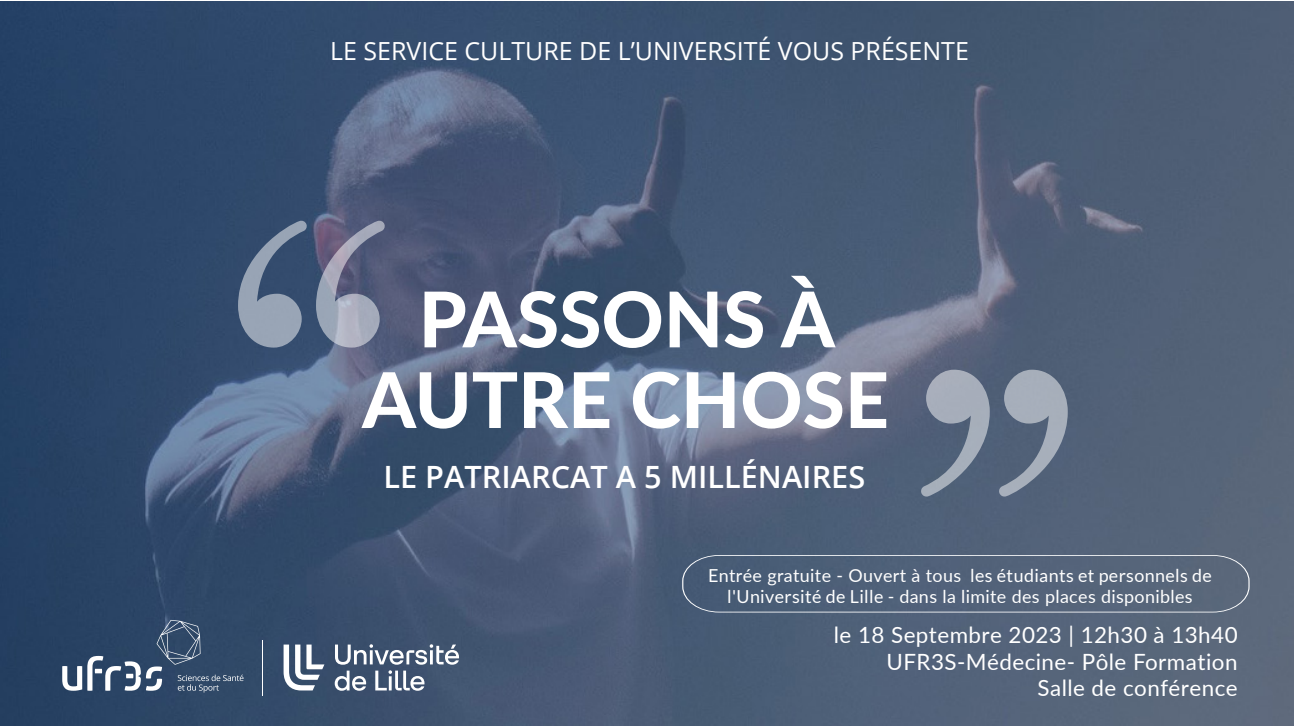
<style>
.page{position:relative;width:1294px;height:726px;background:#fff}
.page>*{position:absolute;margin:0;border:0;box-sizing:border-box;transform-origin:0 0}
.t1{font:800 76.8px/80.6px "Lato";color:#fff;text-align:center}
.t2{font:600 30.7px "Open Sans";color:#fff}
.t3{font:25px "Open Sans";color:#fff}
.t4{font:22.4px/26.9px "Lato";letter-spacing:.02em;color:#fff;text-align:right}
.t5{font:17.9px/21.5px "Lato";letter-spacing:.02em;color:#fff;text-align:center}
</style>
<div class="page">
<img style="left:0;top:2px;width:1293px;height:724px">
<svg style="left:238px;top:220px;width:69px;height:128px;background:#61748e"></svg>
<svg style="left:316px;top:220px;width:69px;height:128px;background:#7a7f97"></svg>
<svg style="left:999px;top:370px;width:69px;height:127px;background:#788496"></svg>
<svg style="left:921px;top:370px;width:69px;height:127px;background:#778396"></svg>
<svg style="left:284px;top:645px;width:40px;height:45px"></svg>
<svg style="left:335px;top:644px;width:124px;height:47px"></svg>
<hr style="left:262px;top:640px;width:1px;height:55px;background:#fff">
<svg style="left:62px;top:620px;width:182px;height:73px;background:#445b77"></svg>
<svg style="left:682px;top:555px;width:568px;height:58px;background:#56667c"></svg>
<p class="t3" style="left:330px;top:34px;width:640px">LE SERVICE CULTURE DE L’UNIVERSITÉ VOUS PRÉSENTE</p>
<p class="t1" style="left:362px;top:276px;width:528px">PASSONS À<br>AUTRE CHOSE</p>
<p class="t2" style="left:384px;top:456px;width:483px">LE PATRIARCAT A 5 MILLÉNAIRES</p>
<p class="t5" style="left:708px;top:564px;width:505px">Entrée gratuite - Ouvert à tous les étudiants et personnels de l'Université de Lille - dans la limite des places disponibles</p>
<p class="t4" style="left:834px;top:620px;width:405px">le 18 Septembre 2023 | 12h30 à 13h40<br>UFR3S-Médecine- Pôle Formation<br>Salle de conférence</p>
</div>
